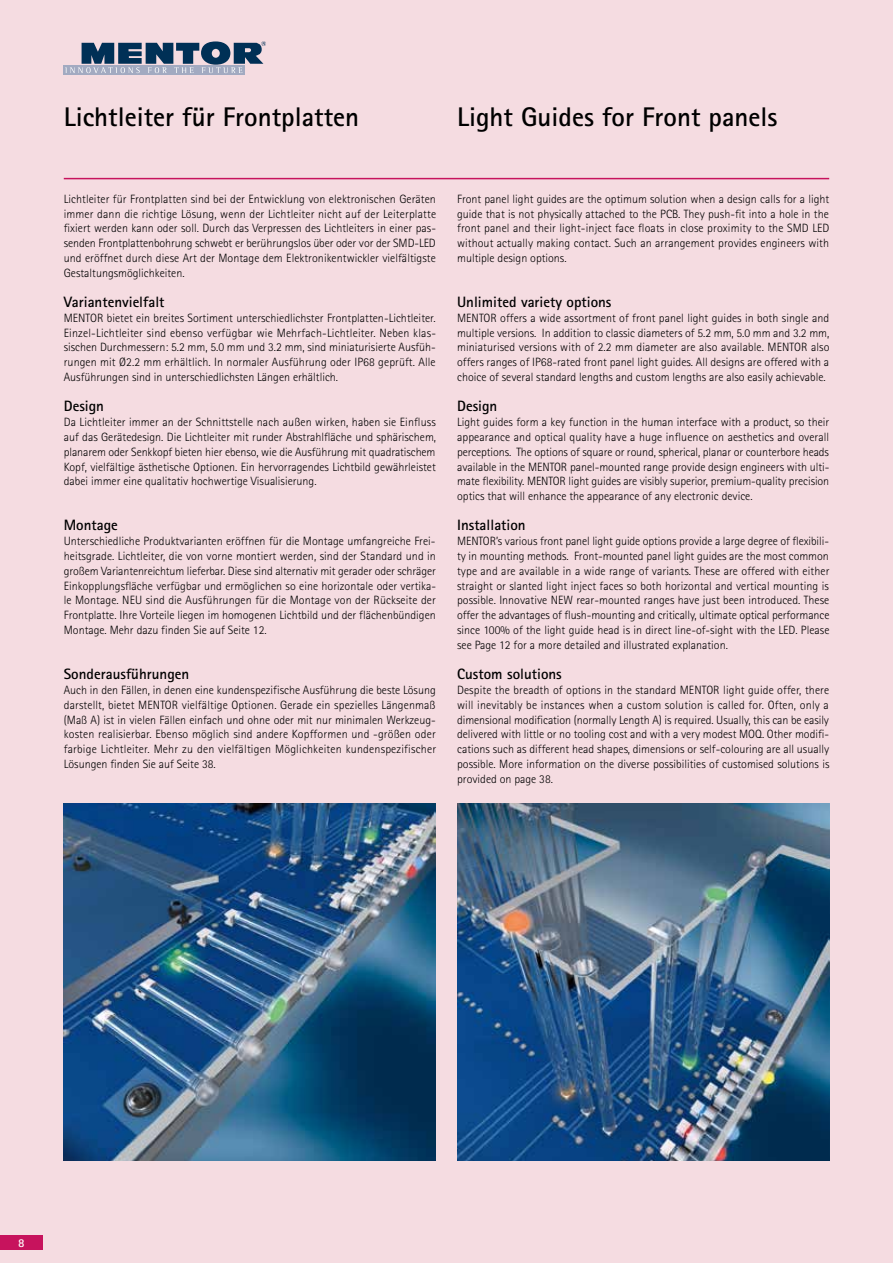
<style>
.page{position:relative;width:893px;height:1263px;background:#f5dce1}
.page>*{position:absolute;margin:0;border:0;box-sizing:border-box;transform-origin:0 0}
.t1{font:700 27px "AT Rotis Sans Serif";color:#000}
.t2{font:700 15px "AT Rotis Sans Serif";color:#000}
.t3{font:300 12px/14.9px "AT Rotis Sans Serif";color:#000;text-align:justify}
.t4{font:700 12px "AT Rotis Sans Serif";color:#fff}
</style>
<div class="page">
<hr style="left:64px;top:178px;width:765px;height:1px;background:#c7135d">
<div style="left:0;top:1235px;width:43px;height:15px;background:#c7135d"></div>
<div style="left:64px;top:66px;width:181px;height:9px;background:#a2aac1"></div>
<svg style="left:65px;top:41px;width:201px;height:32px"></svg>
<img style="left:64px;top:804px;width:372px;height:357px">
<img style="left:457px;top:804px;width:372px;height:357px">
<h1 class="t1" style="left:64px;top:99px;width:297px">Lichtleiter für Frontplatten</h1>
<h1 class="t1" style="left:457px;top:99px;width:322px">Light Guides for Front panels</h1>
<p class="t3" style="left:64px;top:191px;width:374px">Lichtleiter für Frontplatten sind bei der Entwicklung von elektronischen Geräten immer dann die richtige Lösung, wenn der Lichtleiter nicht auf der Leiterplatte fixiert werden kann oder soll. Durch das Verpressen des Lichtleiters in einer pas&shy;senden Frontplattenbohrung schwebt er berührungslos über oder vor der SMD-LED und eröffnet durch diese Art der Montage dem Elektronikentwickler vielfältigste Gestaltungsmöglichkeiten.</p>
<p class="t2" style="left:64px;top:292px;width:102px">Variantenvielfalt</p>
<p class="t3" style="left:64px;top:310px;width:374px">MENTOR bietet ein breites Sortiment unterschiedlichster Frontplatten-Lichtleiter.<br>Einzel-Lichtleiter sind ebenso verfügbar wie Mehrfach-Lichtleiter. Neben klas&shy;sischen Durchmessern: 5.2 mm, 5.0 mm und 3.2 mm, sind miniaturisierte Ausfüh&shy;rungen mit Ø2.2 mm erhältlich. In normaler Ausführung oder IP68 geprüft. Alle Ausführungen sind in unterschiedlichsten Längen erhältlich.</p>
<p class="t2" style="left:64px;top:396px;width:42px">Design</p>
<p class="t3" style="left:64px;top:414px;width:374px">Da Lichtleiter immer an der Schnittstelle nach außen wirken, haben sie Einfluss auf das Gerätedesign. Die Lichtleiter mit runder Abstrahlfläche und sphärischem, planarem oder Senkkopf bieten hier ebenso, wie die Ausführung mit quadratischem Kopf, vielfältige ästhetische Optionen. Ein hervorragendes Lichtbild gewährleistet dabei immer eine qualitativ hochwertige Visualisierung.</p>
<p class="t2" style="left:64px;top:515px;width:56px">Montage</p>
<p class="t3" style="left:64px;top:533px;width:374px">Unterschiedliche Produktvarianten eröffnen für die Montage umfangreiche Frei&shy;heitsgrade. Lichtleiter, die von vorne montiert werden, sind der Standard und in großem Variantenreichtum lieferbar. Diese sind alternativ mit gerader oder schräger Einkopplungsfläche verfügbar und ermöglichen so eine horizontale oder vertika&shy;le Montage. NEU sind die Ausführungen für die Montage von der Rückseite der Frontplatte. Ihre Vorteile liegen im homogenen Lichtbild und der flächenbündigen Montage. Mehr dazu finden Sie auf Seite 12.</p>
<p class="t2" style="left:64px;top:664px;width:127px">Sonderausführungen</p>
<p class="t3" style="left:64px;top:682px;width:374px">Auch in den Fällen, in denen eine kundenspezifische Ausführung die beste Lösung darstellt, bietet MENTOR vielfältige Optionen. Gerade ein spezielles Längenmaß (Maß A) ist in vielen Fällen einfach und ohne oder mit nur minimalen Werkzeug&shy;kosten realisierbar. Ebenso möglich sind andere Kopfformen und -größen oder farbige Lichtleiter. Mehr zu den vielfältigen Möglichkeiten kundenspezifischer Lösungen finden Sie auf Seite 38.</p>
<p class="t3" style="left:457px;top:191px;width:374px">Front panel light guides are the optimum solution when a design calls for a light guide that is not physically attached to the PCB. They push-fit into a hole in the front panel and their light-inject face floats in close proximity to the SMD LED without actually making contact. Such an arrangement provides engineers with multiple design options.</p>
<p class="t2" style="left:457px;top:292px;width:156px">Unlimited variety options</p>
<p class="t3" style="left:457px;top:310px;width:374px">MENTOR offers a wide assortment of front panel light guides in both single and multiple versions. In addition to classic diameters of 5.2 mm, 5.0 mm and 3.2 mm, miniaturised versions with of 2.2 mm diameter are also available. MENTOR also offers ranges of IP68-rated front panel light guides. All designs are offered with a choice of several standard lengths and custom lengths are also easily achievable.</p>
<p class="t2" style="left:457px;top:396px;width:42px">Design</p>
<p class="t3" style="left:457px;top:414px;width:374px">Light guides form a key function in the human interface with a product, so their appearance and optical quality have a huge influence on aesthetics and overall perceptions. The options of square or round, spherical, planar or counterbore heads available in the MENTOR panel-mounted range provide design engineers with ulti&shy;mate flexibility. MENTOR light guides are visibly superior, premium-quality precision optics that will enhance the appearance of any electronic device.</p>
<p class="t2" style="left:457px;top:515px;width:70px">Installation</p>
<p class="t3" style="left:457px;top:533px;width:374px">MENTOR’s various front panel light guide options provide a large degree of flexibili&shy;ty in mounting methods. Front-mounted panel light guides are the most common type and are available in a wide range of variants. These are offered with either straight or slanted light inject faces so both horizontal and vertical mounting is possible. Innovative NEW rear-mounted ranges have just been introduced. These offer the advantages of flush-mounting and critically, ultimate optical performance since 100% of the light guide head is in direct line-of-sight with the LED. Please see Page 12 for a more detailed and illustrated explanation.</p>
<p class="t2" style="left:457px;top:664px;width:106px">Custom solutions</p>
<p class="t3" style="left:457px;top:682px;width:374px">Despite the breadth of options in the standard MENTOR light guide offer, there will inevitably be instances when a custom solution is called for. Often, only a dimensional modification (normally Length A) is required. Usually, this can be easily delivered with little or no tooling cost and with a very modest MOQ. Other modifi&shy;cations such as different head shapes, dimensions or self-colouring are all usually possible. More information on the diverse possibilities of customised solutions is provided on page 38.</p>
<p class="t4" style="left:18px;top:1235px;width:8px">8</p>
</div>
